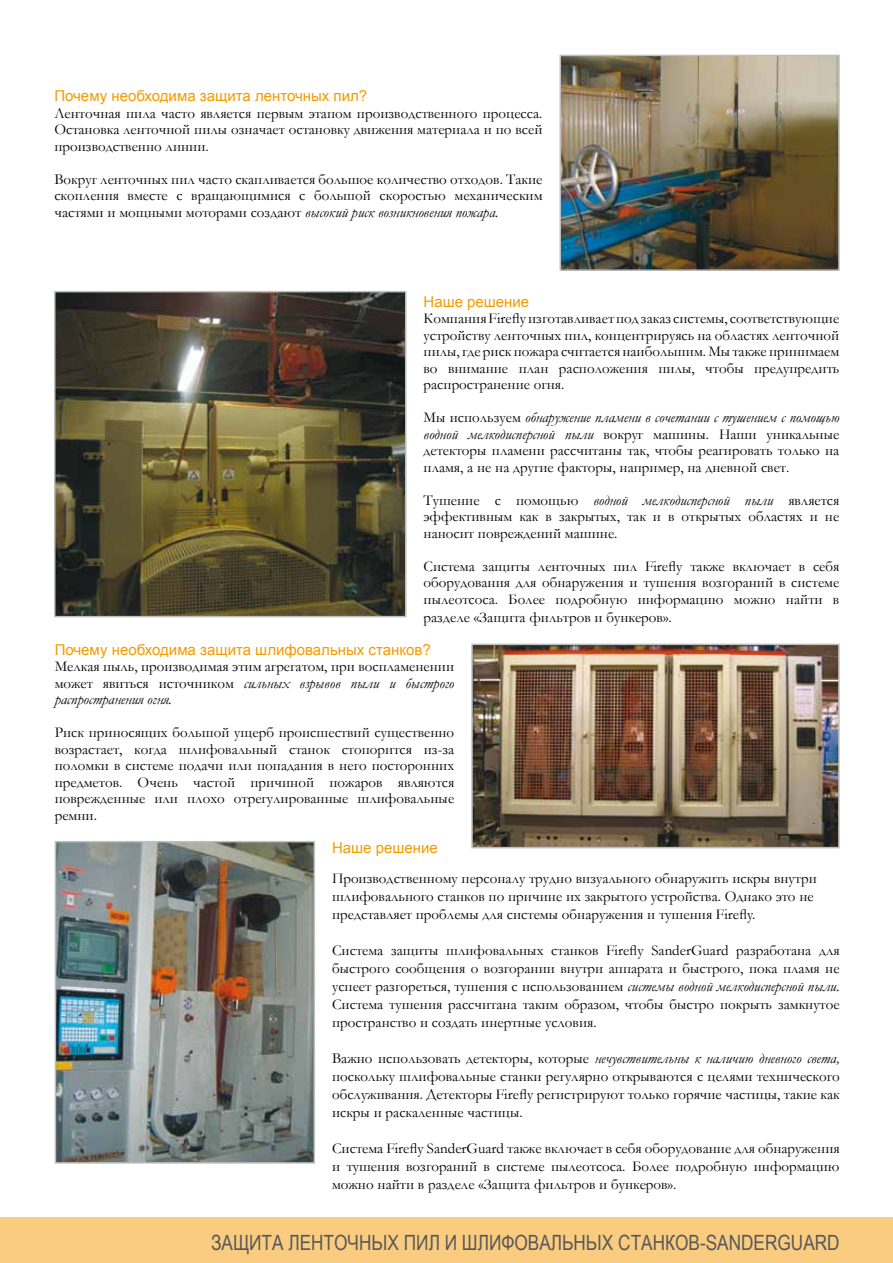
<style>
.page{position:relative;width:893px;height:1263px;background:#fff}
.page>*{position:absolute;margin:0;border:0;box-sizing:border-box;transform-origin:0 0}
.t1{font:21px "Arial Narrow";color:#58585a}
.t2{font:15px/16.5px "Garamond";color:#000;text-align:justify}
.t3{font:15px "Arial";color:#f49b00}
.s1{font-style:italic}
</style>
<div class="page">
<img style="left:562px;top:58px;width:275px;height:210px">
<div style="left:559px;top:55px;width:281px;height:216px;border:2px solid #bfbebe"></div>
<img style="left:57px;top:294px;width:346px;height:320px">
<div style="left:54px;top:291px;width:352px;height:326px;border:2px solid #bfbebe"></div>
<div style="left:0;top:1217px;width:893px;height:46px;background:#f9cc80"></div>
<img style="left:474px;top:647px;width:363px;height:198px">
<div style="left:471px;top:644px;width:369px;height:204px;border:2px solid #bfbebe"></div>
<img style="left:58px;top:844px;width:254px;height:317px">
<div style="left:55px;top:841px;width:260px;height:323px;border:2px solid #bfbebe"></div>
<p class="t3" style="left:54px;top:86px;width:314px">Почему необходима защита ленточных пил?</p>
<p class="t2" style="left:54px;top:104px;width:490px">Ленточная пила часто является первым этапом производственного процесса.<br>Остановка ленточной пилы означает остановку движения материала и по всей производственно линии.</p>
<p class="t2" style="left:54px;top:170px;width:490px">Вокруг ленточных пил часто скапливается большое количество отходов. Такие скопления вместе с вращающимися с большой скоростью механическим частями и мощными моторами создают <span class="s1">высокий риск возникновения пожара.</span></p>
<p class="t3" style="left:423px;top:292px;width:107px">Наше решение</p>
<p class="t2" style="left:423px;top:310px;width:417px">Компания Firefly изготавливает под заказ системы, соответствующие устройству ленточных пил, концентрируясь на областях ленточной пилы, где риск пожара считается наибольшим. Мы также принимаем во внимание план расположения пилы, чтобы предупредить распространение огня.</p>
<p class="t2" style="left:423px;top:409px;width:417px">Мы используем <span class="s1">обнаружение пламени в сочетании с тушением с помощью водной мелкодисперсной пыли</span> вокруг машины. Наши уникальные детекторы пламени рассчитаны так, чтобы реагировать только на пламя, а не на другие факторы, например, на дневной свет.</p>
<p class="t2" style="left:423px;top:491px;width:417px">Тушение с помощью <span class="s1">водной мелкодисперсной пыли</span> является эффективным как в закрытых, так и в открытых областях и не наносит повреждений машине.</p>
<p class="t2" style="left:423px;top:557px;width:417px">Система защиты ленточных пил Firefly также включает в себя оборудования для обнаружения и тушения возгораний в системе пылеотсоса. Более подробную информацию можно найти в</p>
<p class="t2" style="left:423px;top:608px;width:250px">разделе «Защита фильтров и бункеров».</p>
<p class="t3" style="left:55px;top:640px;width:378px">Почему необходима защита шлифовальных станков?</p>
<p class="t2" style="left:55px;top:658px;width:401px">Мелкая пыль, производимая этим агрегатом, при воспламенении может явиться источником <span class="s1">сильных взрывов пыли и быстрого распространения огня.</span></p>
<p class="t2" style="left:55px;top:724px;width:401px">Риск приносящих большой ущерб происшествий существенно возрастает, когда шлифовальный станок стопорится из-за поломки в системе подачи или попадания в него посторонних предметов. Очень частой причиной пожаров являются поврежденные или плохо отрегулированные шлифовальные ремни.</p>
<p class="t3" style="left:332px;top:838px;width:107px">Наше решение</p>
<p class="t2" style="left:332px;top:869px;width:486px;line-height:18px;text-align:left">Производственному персоналу трудно визуального обнаружить искры внутри шлифовального станков по причине их закрытого устройства. Однако это не представляет проблемы для системы обнаружения и тушения Firefly.</p>
<p class="t2" style="left:332px;top:941px;width:509px;line-height:18px">Система защиты шлифовальных станков Firefly SanderGuard разработана для быстрого сообщения о возгорании внутри аппарата и быстрого, пока пламя не успеет разгореться, тушения с использованием <span class="s1">системы водной мелкодисперсной пыли.<br></span>Система тушения рассчитана таким образом, чтобы быстро покрыть замкнутое пространство и создать инертные условия.</p>
<p class="t2" style="left:332px;top:1049px;width:509px;line-height:18px">Важно использовать детекторы, которые <span class="s1">нечувствительны к наличию дневного света, </span>поскольку шлифовальные станки регулярно открываются с целями технического обслуживания. Детекторы Firefly регистрируют только горячие частицы, такие как искры и раскаленные частицы.</p>
<p class="t2" style="left:332px;top:1139px;width:509px;line-height:18px">Система Firefly SanderGuard также включает в себя оборудование для обнаружения и тушения возгораний в системе пылеотсоса. Более подробную информацию можно найти в разделе «Защита фильтров и бункеров».</p>
<h1 class="t1" style="left:211px;top:1228px;width:630px">ЗАЩИТА ЛЕНТОЧНЫХ ПИЛ И ШЛИФОВАЛЬНЫХ СТАНКОВ-SANDERGUARD</h1>
</div>
